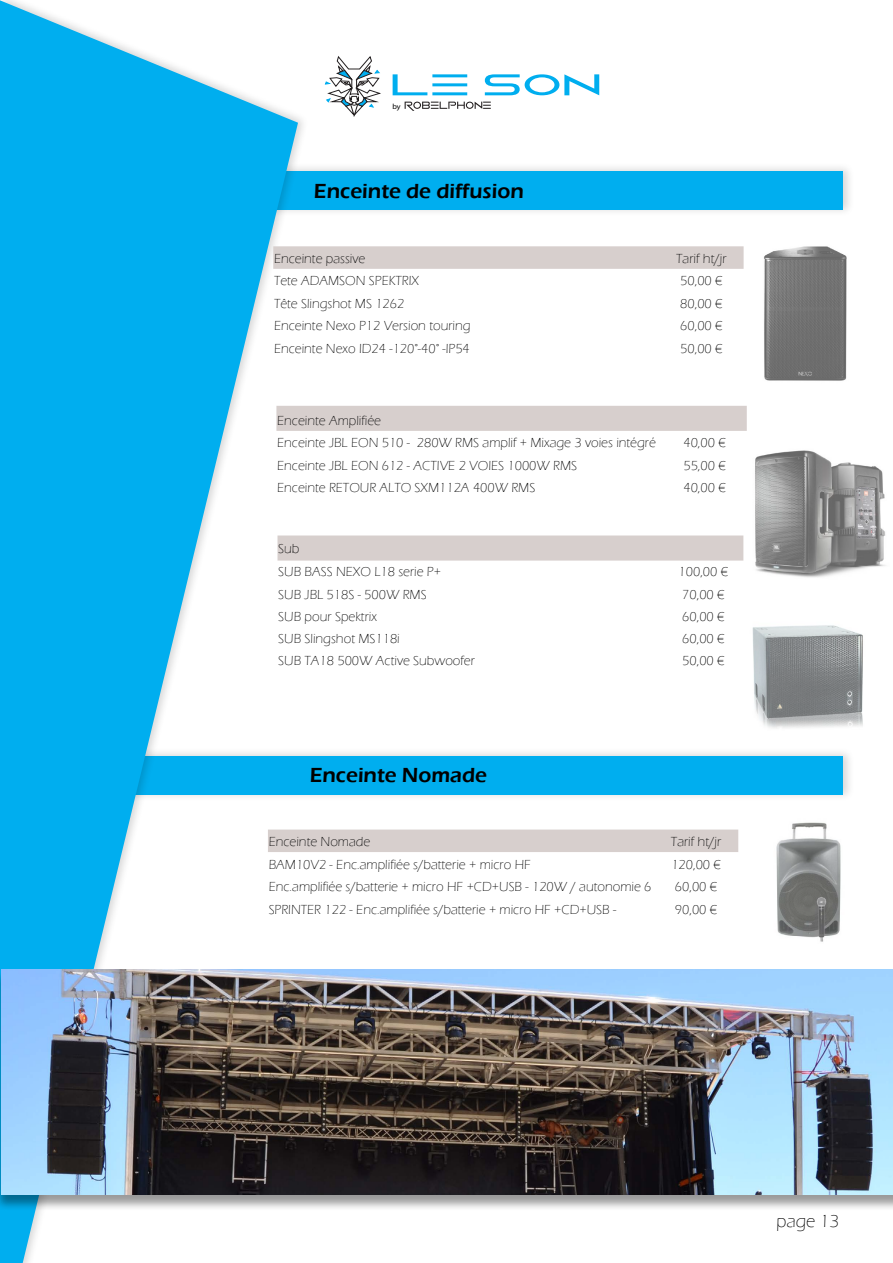
<style>
.page{position:relative;width:893px;height:1263px;background:#fff}
.page>*{position:absolute;margin:0;border:0;box-sizing:border-box;transform-origin:0 0}
.t1{font:30.6px "Vermin Vibes 2";color:#00aeef;scale:1.66 1}
.t2{font:600 21px "Eras ITC";color:#000}
.t3{font:300 18px "Eras ITC";color:#000}
.t4{font:300 13.5px/23.9px "Eras ITC";color:#000}
.t5{font:7.5px "Myriad Pro";color:#000;scale:1.06 1}
</style>
<div class="page">
<div style="left:0;top:747px;width:855px;height:55px;background:#000;opacity:.16"></div>
<div style="left:4px;top:756px;width:838px;height:39px;background:#00aeef"></div>
<div style="left:0;top:162px;width:855px;height:55px;background:#000;opacity:.16"></div>
<div style="left:4px;top:171px;width:839px;height:39px;background:#00aeef"></div>
<div style="left:0;top:0;width:310px;height:1263px;background:#000;opacity:.16"></div>
<svg style="left:1px;top:0;width:297px;height:1263px;fill:#00aeef"></svg>
<svg style="left:405px;top:102px;width:86px;height:9px"></svg>
<svg style="left:325px;top:56px;width:56px;height:61px"></svg>
<div style="left:273px;top:246px;width:471px;height:23px;background:#d7cfcd"></div>
<div style="left:268px;top:829px;width:470px;height:23px;background:#d7cfcd"></div>
<img style="left:764px;top:246px;width:83px;height:135px">
<img style="left:755px;top:450px;width:131px;height:128px">
<img style="left:776px;top:822px;width:65px;height:120px">
<svg style="left:277px;top:535px;width:466px;height:26px;background:#d8d0ce"></svg>
<img style="left:752px;top:625px;width:111px;height:103px">
<div style="left:0;top:969px;width:893px;height:242px;background:#000;opacity:.4"></div>
<img style="left:1px;top:969px;width:892px;height:226px">
<div style="left:276px;top:406px;width:471px;height:25px;background:#d7cfcd"></div>
<img style="left:0;top:0;width:1px;height:1263px">
<h1 class="t1" style="left:393px;top:71px;width:128px">LE SON</h1>
<p class="t5" style="left:392px;top:102px;width:9px">by</p>
<h2 class="t2" style="left:314px;top:179px;width:211px">Enceinte de diffusion</h2>
<p class="t4" style="left:274px;top:247px;width:93px">Enceinte passive</p>
<p class="t4" style="left:676px;top:247px;width:52px">Tarif ht/jr</p>
<p class="t4" style="left:274px;top:269px;width:147px">Tete ADAMSON SPEKTRIX</p>
<p class="t4" style="left:680px;top:269px;width:44px">50,00 €</p>
<p class="t4" style="left:274px;top:292px;width:132px">Tête Slingshot MS 1262</p>
<p class="t4" style="left:680px;top:292px;width:44px">80,00 €</p>
<p class="t4" style="left:274px;top:314px;width:198px">Enceinte Nexo P12 Version touring</p>
<p class="t4" style="left:680px;top:314px;width:44px">60,00 €</p>
<p class="t4" style="left:274px;top:337px;width:197px">Enceinte Nexo ID24 -120°-40° -IP54</p>
<p class="t4" style="left:680px;top:337px;width:44px">50,00 €</p>
<p class="t4" style="left:277px;top:409px;width:380px;line-height:22.5px">Enceinte Amplifiée<br>Enceinte JBL EON 510 - 280W RMS amplif + Mixage 3 voies intégré</p>
<p class="t4" style="left:683px;top:431px;width:44px">40,00 €</p>
<p class="t4" style="left:277px;top:454px;width:301px">Enceinte JBL EON 612 - ACTIVE 2 VOIES 1000W RMS</p>
<p class="t4" style="left:683px;top:454px;width:44px">55,00 €</p>
<p class="t4" style="left:277px;top:476px;width:260px">Enceinte RETOUR ALTO SXM112A 400W RMS</p>
<p class="t4" style="left:683px;top:476px;width:44px">40,00 €</p>
<p class="t4" style="left:278px;top:536px;width:164px">Sub<br>SUB BASS NEXO L18 serie P+</p>
<p class="t4" style="left:679px;top:560px;width:51px">100,00 €</p>
<p class="t4" style="left:278px;top:583px;width:150px">SUB JBL 518S - 500W RMS</p>
<p class="t4" style="left:682px;top:583px;width:44px">70,00 €</p>
<p class="t4" style="left:278px;top:605px;width:100px">SUB pour Spektrix</p>
<p class="t4" style="left:682px;top:605px;width:44px">60,00 €</p>
<p class="t4" style="left:278px;top:626px;width:123px">SUB Slingshot MS118i</p>
<p class="t4" style="left:682px;top:626px;width:44px">60,00 €</p>
<p class="t4" style="left:278px;top:649px;width:198px">SUB TA18 500W Active Subwoofer</p>
<p class="t4" style="left:682px;top:649px;width:44px">50,00 €</p>
<h2 class="t2" style="left:310px;top:763px;width:179px">Enceinte Nomade</h2>
<p class="t4" style="left:269px;top:830px;width:103px">Enceinte Nomade</p>
<p class="t4" style="left:671px;top:830px;width:52px">Tarif ht/jr</p>
<p class="t4" style="left:269px;top:852px;width:264px">BAM10V2 - Enc.amplifiée s/batterie + micro HF</p>
<p class="t4" style="left:671px;top:852px;width:51px">120,00 €</p>
<p class="t4" style="left:269px;top:875px;width:384px">Enc.amplifiée s/batterie + micro HF +CD+USB - 120W / autonomie 6</p>
<p class="t4" style="left:675px;top:875px;width:44px">60,00 €</p>
<p class="t4" style="left:269px;top:897px;width:349px">SPRINTER 122 - Enc.amplifiée s/batterie + micro HF +CD+USB -</p>
<p class="t4" style="left:675px;top:897px;width:44px">90,00 €</p>
<h3 class="t3" style="left:777px;top:1210px;width:64px">page 13</h3>
</div>
